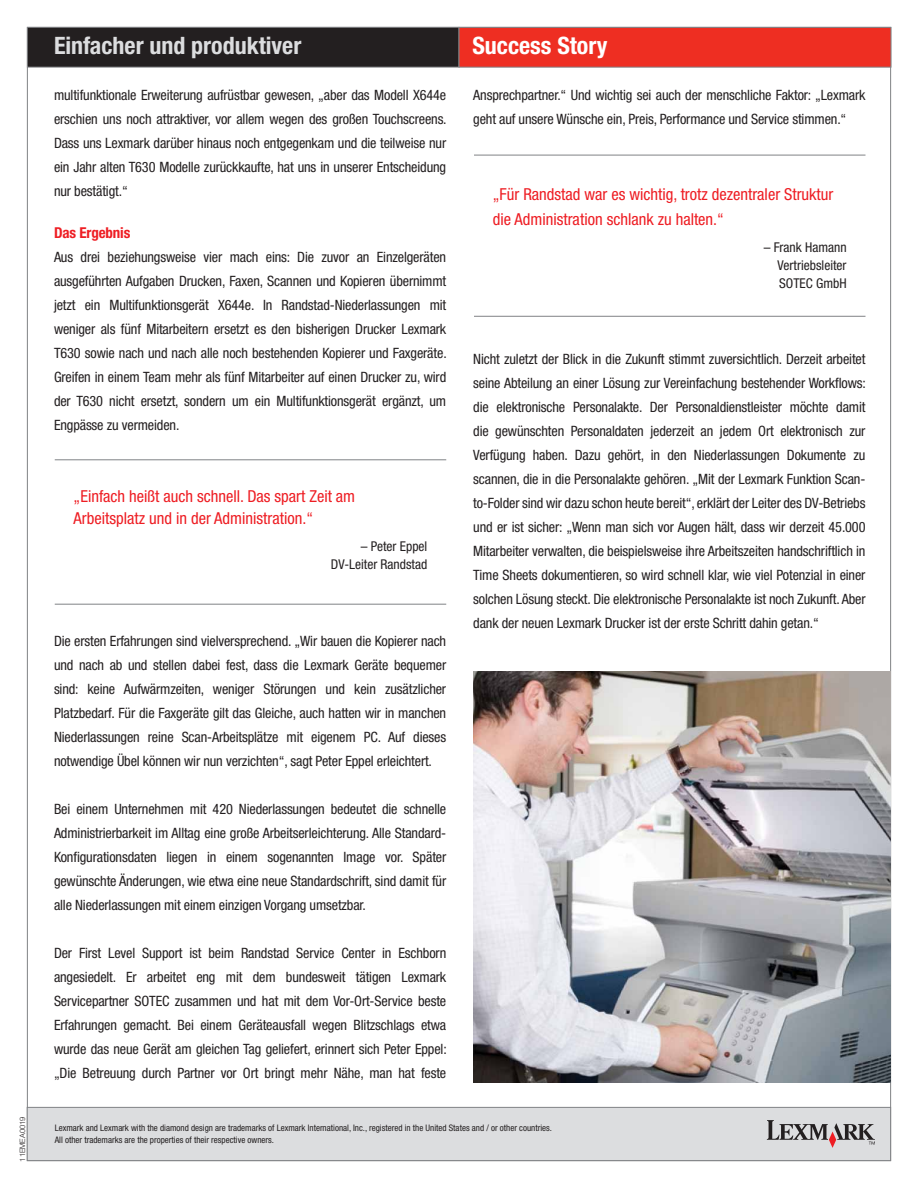
<style>
.page{position:relative;width:918px;height:1188px;background:#fff}
.page>*{position:absolute;margin:0;border:0;box-sizing:border-box;transform-origin:0 0}
.Client{font:700 condensed 24px "Helvetica Neue LT Std";color:#dcdddf}
.t1{font:700 condensed 24px "Helvetica Neue LT Std";color:#fff}
.Quote__Text{font:condensed 16.5px/22.5px "Helvetica Neue LT Std";color:#ee1d23}
.Title__Paragraph{font:700 condensed 15px "Helvetica Neue LT Std";letter-spacing:-.01em;color:#ee1d23}
.Body__Copy{font:condensed 14.25px/24px "Helvetica Neue LT Std";letter-spacing:-.01em;color:#231f20;text-align:justify}
.Title__Paragraph-2{font:condensed 14.25px/24px "Helvetica Neue LT Std";letter-spacing:-.01em;color:#231f20;text-align:justify}
.Quote__Source{font:condensed 13.5px "Helvetica Neue LT Std";color:#231f20}
.Legal__Copy{font:condensed 9px "Helvetica Neue LT Std";color:#231f20}
.t2{font:300 7.5px "Helvetica Neue LT Std";color:#231f20}
</style>
<div class="page">
<div style="left:27px;top:27px;width:432px;height:40px;background:#231f20"></div>
<div style="left:27px;top:27px;width:432px;height:41px;border:1px solid #808285"></div>
<div style="left:459px;top:27px;width:432px;height:41px;background:#ee2e22;border:1px solid #808285"></div>
<div style="left:27px;top:1107px;width:864px;height:54px;background:#dcdddf;border:1px solid #808285"></div>
<svg style="left:767px;top:1120px;width:108px;height:28px"></svg>
<hr style="left:55px;top:604px;width:391px;height:1px;background:#808285">
<hr style="left:55px;top:459px;width:391px;height:1px;background:#808285">
<hr style="left:474px;top:316px;width:392px;height:1px;background:#808285">
<hr style="left:474px;top:155px;width:392px;height:1px;background:#808285">
<img style="left:473px;top:671px;width:418px;height:411px">
<p class="t2" style="left:18px;top:1162px;width:46px;rotate:-90deg">11EMEA0019</p>
<p class="Client" style="left:54px;top:31px;width:249px">Einfacher und produktiver</p>
<p class="t1" style="left:472px;top:31px;width:137px">Success Story</p>
<p class="Title__Paragraph-2" style="left:54px;top:83px;width:394px">multifunktionale Erweiterung aufrüstbar gewesen, „aber das Modell X644e erschien uns noch attraktiver, vor allem wegen des großen Touchscreens.<br>Dass uns Lexmark darüber hinaus noch entgegenkam und die teilweise nur ein Jahr alten T630 Modelle zurückkaufte, hat uns in unserer Entscheidung nur bestätigt.“</p>
<p class="Title__Paragraph" style="left:54px;top:224px;width:78px">Das Ergebnis</p>
<p class="Body__Copy" style="left:54px;top:245px;width:394px">Aus drei beziehungsweise vier mach eins: Die zuvor an Einzelgeräten ausgeführten Aufgaben Drucken, Faxen, Scannen und Kopieren übernimmt jetzt ein Multifunktionsgerät X644e. In Randstad-Niederlassungen mit weniger als fünf Mitarbeitern ersetzt es den bisherigen Drucker Lexmark T630 sowie nach und nach alle noch bestehenden Kopierer und Faxgeräte.<br>Greifen in einem Team mehr als fünf Mitarbeiter auf einen Drucker zu, wird der T630 nicht ersetzt, sondern um ein Multifunktionsgerät ergänzt, um Engpässe zu vermeiden.</p>
<p class="Quote__Text" style="left:74px;top:485px;width:283px">„Einfach heißt auch schnell. Das spart Zeit am<br>Arbeitsplatz und in der Administration.“</p>
<p class="Quote__Source" style="left:361px;top:539px;width:68px">– Peter Eppel</p>
<p class="Quote__Source" style="left:331px;top:557px;width:98px">DV-Leiter Randstad</p>
<p class="Body__Copy" style="left:54px;top:629px;width:394px">Die ersten Erfahrungen sind vielversprechend. „Wir bauen die Kopierer nach und nach ab und stellen dabei fest, dass die Lexmark Geräte bequemer sind: keine Aufwärmzeiten, weniger Störungen und kein zusätzlicher Platzbedarf. Für die Faxgeräte gilt das Gleiche, auch hatten wir in manchen Niederlassungen reine Scan-Arbeitsplätze mit eigenem PC. Auf dieses notwendige Übel können wir nun verzichten“, sagt Peter Eppel erleichtert.</p>
<p class="Body__Copy" style="left:54px;top:797px;width:394px">Bei einem Unternehmen mit 420 Niederlassungen bedeutet die schnelle Administrierbarkeit im Alltag eine große Arbeitserleichterung. Alle Standard-Konfigurationsdaten liegen in einem sogenannten Image vor. Später gewünschte Änderungen, wie etwa eine neue Standardschrift, sind damit für alle Niederlassungen mit einem einzigen Vorgang umsetzbar.</p>
<p class="Body__Copy" style="left:54px;top:941px;width:394px">Der First Level Support ist beim Randstad Service Center in Eschborn angesiedelt. Er arbeitet eng mit dem bundesweit tätigen Lexmark Servicepartner SOTEC zusammen und hat mit dem Vor-Ort-Service beste Erfahrungen gemacht. Bei einem Geräteausfall wegen Blitzschlags etwa wurde das neue Gerät am gleichen Tag geliefert, erinnert sich Peter Eppel: „Die Betreuung durch Partner vor Ort bringt mehr Nähe, man hat feste</p>
<p class="Body__Copy" style="left:473px;top:83px;width:394px">Ansprechpartner.“ Und wichtig sei auch der menschliche Faktor: „Lexmark geht auf unsere Wünsche ein, Preis, Performance und Service stimmen.“</p>
<p class="Quote__Text" style="left:493px;top:181px;width:342px;line-height:25.5px">„Für Randstad war es wichtig, trotz dezentraler Struktur die Administration schlank zu halten.“</p>
<p class="Quote__Source" style="left:764px;top:240px;width:84px">– Frank Hamann</p>
<p class="Quote__Source" style="left:778px;top:258px;width:70px">Vertriebsleiter</p>
<p class="Quote__Source" style="left:779px;top:276px;width:69px">SOTEC GmbH</p>
<p class="Body__Copy" style="left:473px;top:347px;width:394px">Nicht zuletzt der Blick in die Zukunft stimmt zuversichtlich. Derzeit arbeitet seine Abteilung an einer Lösung zur Vereinfachung bestehender Workflows: die elektronische Personalakte. Der Personaldienstleister möchte damit die gewünschten Personaldaten jederzeit an jedem Ort elektronisch zur Verfügung haben. Dazu gehört, in den Niederlassungen Dokumente zu scannen, die in die Personalakte gehören. „Mit der Lexmark Funktion Scan&shy;to-Folder sind wir dazu schon heute bereit“, erklärt der Leiter des DV-Betriebs und er ist sicher: „Wenn man sich vor Augen hält, dass wir derzeit 45.000<br>Mitarbeiter verwalten, die beispielsweise ihre Arbeitszeiten handschriftlich in Time Sheets dokumentieren, so wird schnell klar, wie viel Potenzial in einer solchen Lösung steckt. Die elektronische Personalakte ist noch Zukunft. Aber dank der neuen Lexmark Drucker ist der erste Schritt dahin getan.“</p>
<p class="Legal__Copy" style="left:55px;top:1122px;width:499px">Lexmark and Lexmark with the diamond design are trademarks of Lexmark International, Inc., registered in the United States and / or other countries.</p>
<p class="Legal__Copy" style="left:55px;top:1134px;width:221px">All other trademarks are the properties of their respective owners.</p>
</div>
